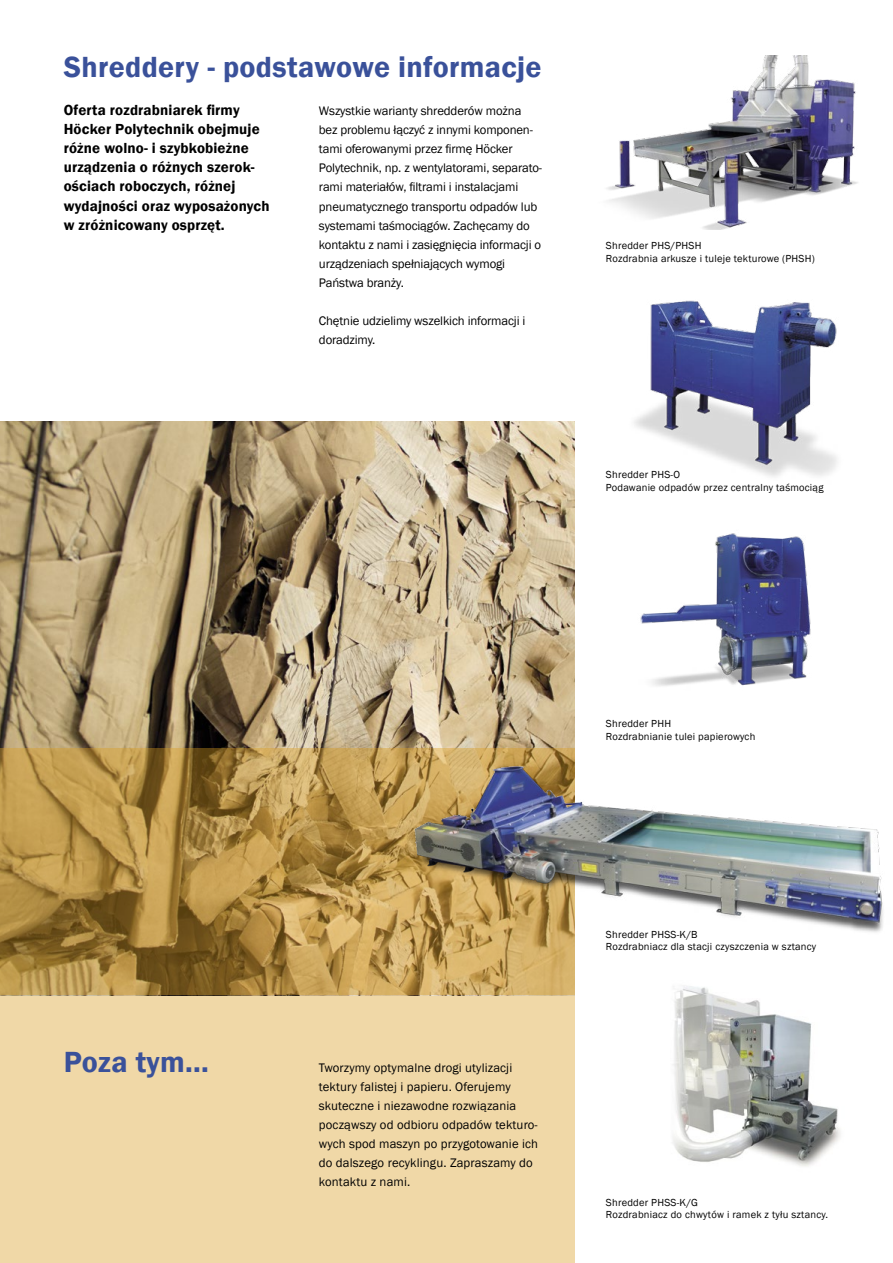
<style>
.page{position:relative;width:893px;height:1263px;background:#fff}
.page>*{position:absolute;margin:0;border:0;box-sizing:border-box;transform-origin:0 0}
.t1{font:600 30px "Franklin Gothic";letter-spacing:.01em;color:#3a519a}
.t2{font:600 15px/19.2px "Franklin Gothic";letter-spacing:.01em;color:#000}
.t3{font:12.75px/19.2px "Franklin Gothic";letter-spacing:-.01em;color:#000}
.t4{font:12.75px/19.2px "Franklin Gothic";letter-spacing:.01em;color:#000}
.t5{font:10.5px/12.8px "Franklin Gothic";letter-spacing:.02em;color:#000}
</style>
<div class="page">
<hr style="left:0;top:0;width:1px;height:1263px;background:#aaa">
<div style="left:0;top:765px;width:574px;height:498px;background:#f0d8a7"></div>
<img style="left:0;top:421px;width:574px;height:327px">
<svg style="left:0;top:748px;width:574px;height:247px;background:#af8b47"></svg>
<img style="left:606px;top:55px;width:252px;height:175px">
<img style="left:634px;top:300px;width:203px;height:177px">
<img style="left:640px;top:533px;width:171px;height:153px">
<img style="left:672px;top:986px;width:169px;height:181px">
<img style="left:383px;top:753px;width:500px;height:206px">
<h1 class="t1" style="left:64px;top:48px;width:479px">Shreddery - podstawowe informacje</h1>
<p class="t3" style="left:319px;top:101px;width:225px">Wszystkie warianty shredderów można bez problemu łączyć z innymi komponen&shy;tami oferowanymi przez firmę Höcker Polytechnik, np. z wentylatorami, separato&shy;rami materiałów, filtrami i instalacjami pneumatycznego transportu odpadów lub systemami taśmociągów. Zachęcamy do kontaktu z nami i zasięgnięcia informacji o urządzeniach spełniających wymogi Państwa branży.</p>
<p class="t3" style="left:319px;top:312px;width:208px">Chętnie udzielimy wszelkich informacji i doradzimy.</p>
<p class="t2" style="left:64px;top:100px;width:207px">Oferta rozdrabniarek firmy<br>Höcker Polytechnik obejmuje różne wolno- i szybkobieżne urządzenia o różnych szerok&shy;ościach roboczych, różnej wydajności oraz wyposażonych w zróżnicowany osprzęt.</p>
<p class="t5" style="left:606px;top:239px;width:210px">Shredder PHS/PHSH<br>Rozdrabnia arkusze i tuleje tekturowe (PHSH)</p>
<p class="t5" style="left:606px;top:469px;width:219px">Shredder PHS-O<br>Podawanie odpadów przez centralny taśmociąg</p>
<p class="t5" style="left:606px;top:717px;width:151px">Shredder PHH<br>Rozdrabnianie tulei papierowych</p>
<h1 class="t1" style="left:64px;top:1043px;width:147px">Poza tym...</h1>
<p class="t4" style="left:319px;top:1058px;width:221px">Tworzymy optymalne drogi utylizacji tektury falistej i papieru. Oferujemy skuteczne i niezawodne rozwiązania począwszy od odbioru odpadów tekturo&shy;wych spod maszyn po przygotowanie ich do dalszego recyklingu. Zapraszamy do kontaktu z nami.</p>
<p class="t5" style="left:606px;top:928px;width:212px">Shredder PHSS-K/B<br>Rozdrabniacz dla stacji czyszczenia w sztancy</p>
<p class="t5" style="left:606px;top:1196px;width:224px">Shredder PHSS-K/G<br>Rozdrabniacz do chwytów i ramek z tyłu sztancy.</p>
</div>
